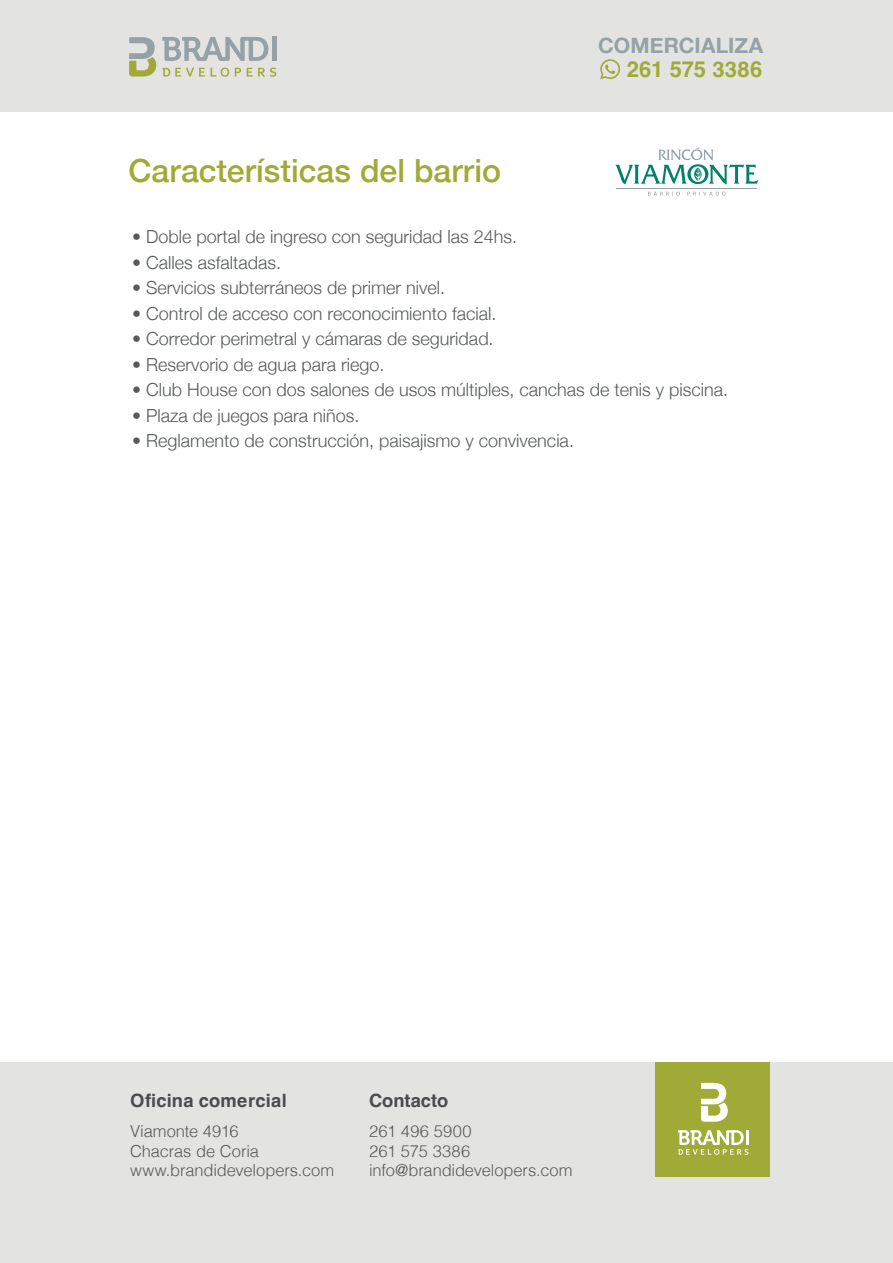
<style>
.page{position:relative;width:893px;height:1263px;background:#fff}
.page>*{position:absolute;margin:0;border:0;box-sizing:border-box;transform-origin:0 0}
.t1{font:500 31.95px "Helvetica Neue";color:#a0ab37}
.t2{font:700 22.05px "Helvetica";letter-spacing:.01em;color:#a0ab37}
.t3{font:700 21.15px "Helvetica Neue";letter-spacing:.005em;color:#96a1a5}
.t4{font:700 18.3px "Helvetica";letter-spacing:.01em;color:#494b4e}
.t5{font:300 18px "Helvetica Neue";color:#575a5b}
.t6{font:300 16.5px/19.8px "Helvetica";letter-spacing:-.005em;color:#575a5b}
</style>
<div class="page">
<div style="left:0;top:0;width:893px;height:112px;background:#e3e3e2"></div>
<svg style="left:163px;top:68px;width:42px;height:9px"></svg>
<svg style="left:211px;top:68px;width:18px;height:9px"></svg>
<svg style="left:235px;top:68px;width:6px;height:9px"></svg>
<svg style="left:247px;top:68px;width:29px;height:9px"></svg>
<svg style="left:162px;top:37px;width:106px;height:24px"></svg>
<div style="left:272px;top:37px;width:5px;height:24px;background:#96a1a5"></div>
<svg style="left:129px;top:37px;width:27px;height:40px"></svg>
<svg style="left:600px;top:59px;width:20px;height:20px"></svg>
<svg style="left:648px;top:192px;width:32px;height:4px"></svg>
<svg style="left:687px;top:192px;width:38px;height:4px"></svg>
<hr style="left:616px;top:188px;width:141px;height:1px;background:#96a1a5">
<svg style="left:615px;top:147px;width:143px;height:38px"></svg>
<div style="left:0;top:1063px;width:893px;height:200px;background:#e3e3e2"></div>
<div style="left:656px;top:1062px;width:114px;height:114px;background:#a0ab37"></div>
<svg style="left:678px;top:1130px;width:70px;height:25px"></svg>
<hr style="left:746px;top:1130px;width:3px;height:15px;background:#fff">
<svg style="left:701px;top:1083px;width:27px;height:39px"></svg>
<h1 class="t1" style="left:129px;top:145px;width:374px">Características del barrio</h1>
<p class="t3" style="left:598px;top:29px;width:167px">COMERCIALIZA</p>
<p class="t2" style="left:627px;top:56px;width:137px">261 575 3386</p>
<p class="t5" style="left:132px;top:222px;width:387px">• Doble portal de ingreso con seguridad las 24hs.</p>
<p class="t5" style="left:132px;top:248px;width:151px">• Calles asfaltadas.</p>
<p class="t5" style="left:132px;top:273px;width:315px">• Servicios subterráneos de primer nivel.</p>
<p class="t5" style="left:132px;top:299px;width:366px">• Control de acceso con reconocimiento facial.</p>
<p class="t5" style="left:132px;top:324px;width:363px">• Corredor perimetral y cámaras de seguridad.</p>
<p class="t5" style="left:132px;top:350px;width:254px">• Reservorio de agua para riego.</p>
<p class="t5" style="left:132px;top:375px;width:598px">• Club House con dos salones de usos múltiples, canchas de tenis y piscina.</p>
<p class="t5" style="left:132px;top:401px;width:229px">• Plaza de juegos para niños.</p>
<p class="t5" style="left:132px;top:426px;width:443px">• Reglamento de construcción, paisajismo y convivencia.</p>
<p class="t4" style="left:130px;top:1089px;width:158px">Oficina comercial</p>
<p class="t6" style="left:130px;top:1120px;width:206px">Viamonte 4916<br>Chacras de Coria www.brandidevelopers.com</p>
<p class="t4" style="left:369px;top:1089px;width:81px">Contacto</p>
<p class="t6" style="left:369px;top:1120px;width:205px">261 496 5900<br>261 575 3386 info@brandidevelopers.com</p>
</div>
